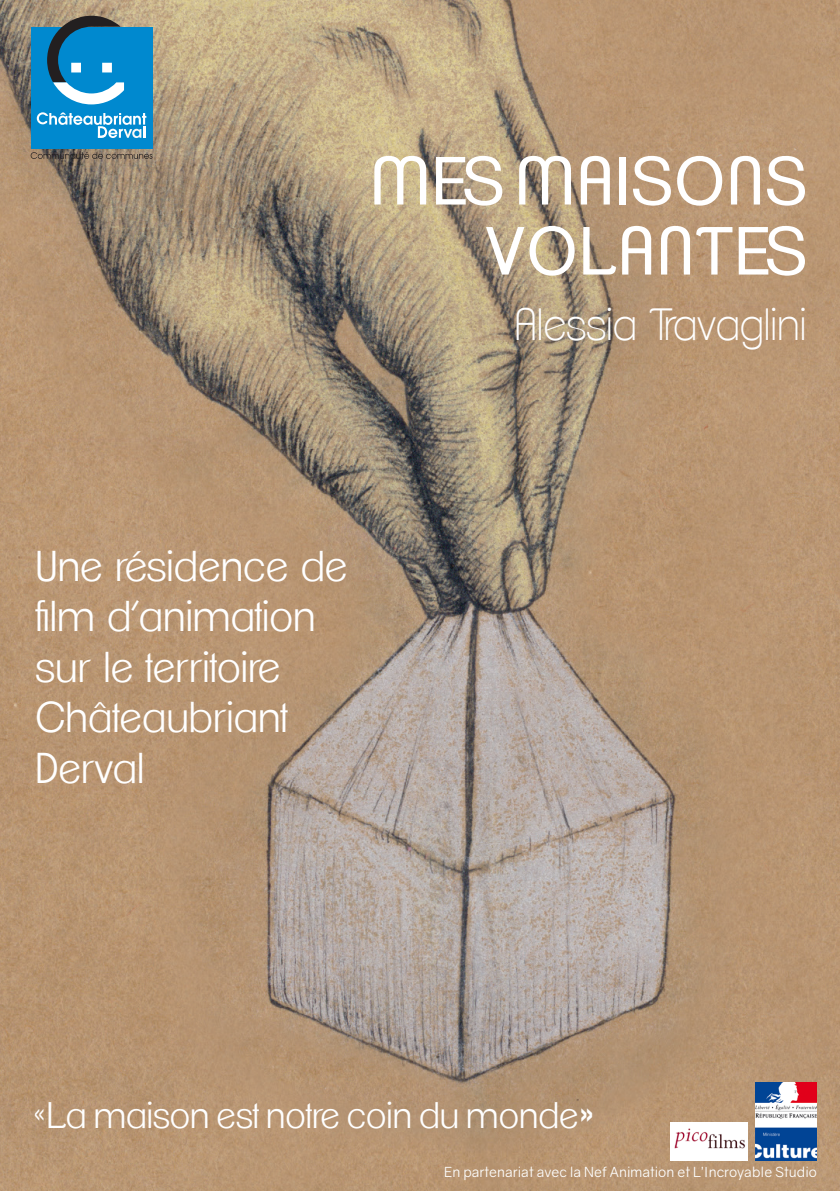
<style>
.page{position:relative;width:840px;height:1191px;background:#fff}
.page>*{position:absolute;margin:0;border:0;box-sizing:border-box;transform-origin:0 0}
.t1{font:66px/70px "Clemente P Dag";letter-spacing:.04em;color:#fff;text-align:right}
.t2{font:200 44px "Clemente P Dac";color:#fff}
.t3{font:300 42px/50.4px "Clemente P Dae";color:#fff}
.t4{font:300 36px "Clemente P Dae";color:#fff}
.t5{font:14px "Gravity";color:#fff}
.s1{font-family:"Clemente P Dak";font-weight:600}
</style>
<div class="page">
<img style="left:0;top:0;width:839px;height:1191px">
<div style="left:31px;top:27px;width:121px;height:121px;background:#0089cf"></div>
<svg style="left:47px;top:16px;width:77px;height:88px"></svg>
<svg style="left:31px;top:152px;width:121px;height:7px"></svg>
<svg style="left:37px;top:112px;width:109px;height:26px"></svg>
<img style="left:754px;top:1082px;width:61px;height:79px">
<img style="left:669px;top:1122px;width:78px;height:38px">
<p class="t1" style="left:370px;top:146px;width:436px">MES MAISONS<br>VOLANTES</p>
<p class="t3" style="left:35px;top:541px;width:313px">Une résidence de film d’animation sur le territoire<br>Châteaubriant</p>
<p class="t3" style="left:35px;top:742px;width:110px">Derval</p>
<p class="t2" style="left:514px;top:299px;width:293px">Alessia Travaglini</p>
<p class="t4" style="left:33px;top:1094px;width:561px">«La maison est notre coin du monde<span class="s1">»</span></p>
<p class="t5" style="left:444px;top:1163px;width:374px">En partenariat avec la Nef Animation et L’Incroyable Studio</p>
</div>
